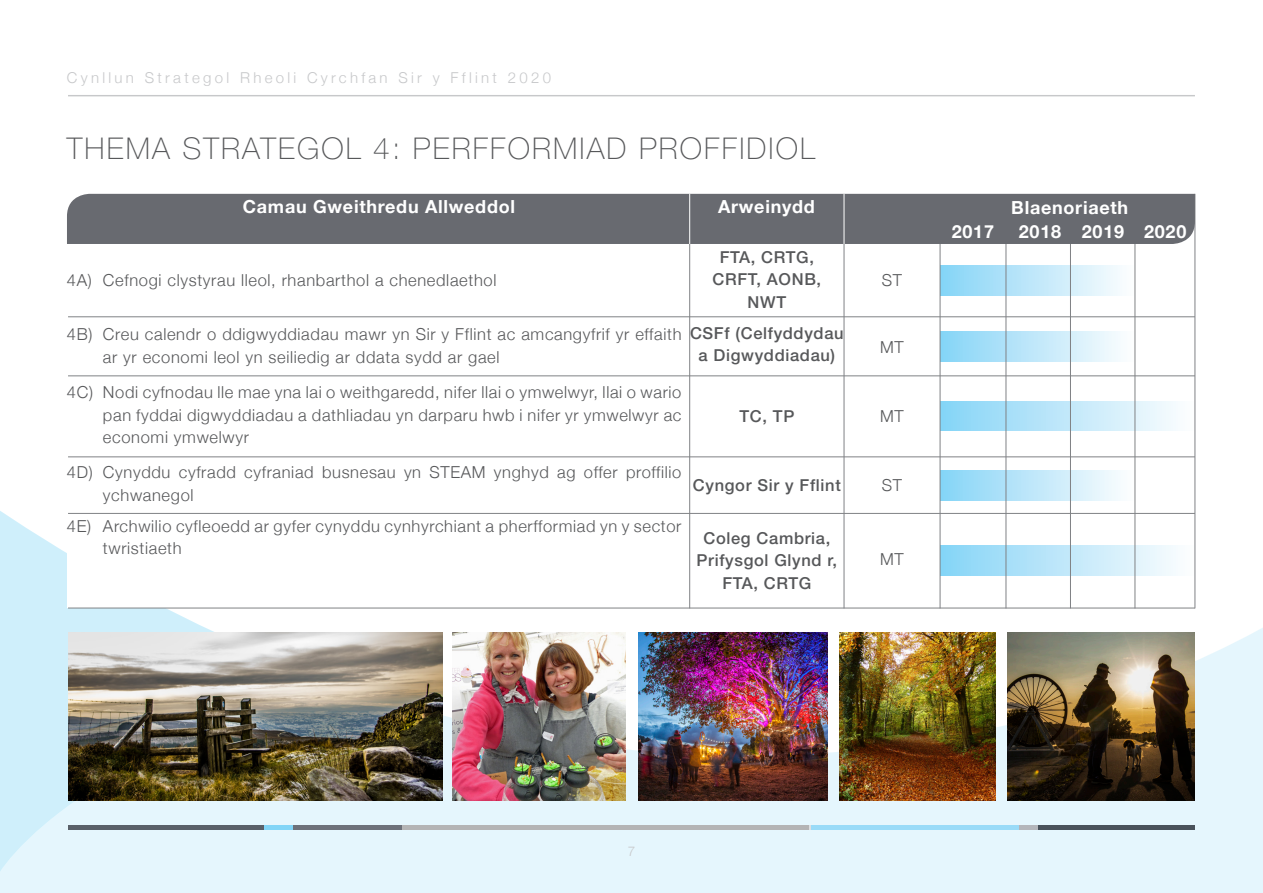
<style>
.page{position:relative;width:1263px;height:893px;background:#fff}
.page>*{position:absolute;margin:0;border:0;box-sizing:border-box;transform-origin:0 0}
.t1{font:100 30px "Helvetica Neue";letter-spacing:.07em;color:#57585a}
.t2{font:700 18px "Helvetica Neue";letter-spacing:.04em;color:#fff}
.t3{font:300 16.5px/22.5px "Helvetica Neue";letter-spacing:.04em;color:#57585a}
.t4{font:500 16.5px/22.5px "Helvetica Neue";letter-spacing:.04em;color:#57585a;text-align:center}
.t5{font:300 15px "Helvetica Neue";letter-spacing:.22em;color:#c7c8ca}
.t6{font:300 13.5px "Helvetica Neue";color:#c7c8ca}
</style>
<div class="page">
<svg style="left:0;top:511px;width:1263px;height:382px;fill:#e5f6fd"></svg>
<div style="left:67px;top:242px;width:1128px;height:366px;background:#fff"></div>
<div style="left:940px;top:265px;width:195px;height:30px;background:linear-gradient(to right,#85d4f6,#fefefe)"></div>
<div style="left:940px;top:332px;width:195px;height:30px;background:linear-gradient(to right,#85d4f6,#fefefe)"></div>
<div style="left:940px;top:471px;width:195px;height:30px;background:linear-gradient(to right,#85d4f6,#fefefe)"></div>
<div style="left:940px;top:401px;width:255px;height:30px;background:linear-gradient(to right,#85d4f7,#fdfcfd)"></div>
<div style="left:940px;top:546px;width:255px;height:30px;background:linear-gradient(to right,#85d4f7,#fdfcfd)"></div>
<hr style="left:940px;top:220px;width:1px;height:388px;background:#808285">
<hr style="left:1006px;top:220px;width:1px;height:388px;background:#808285">
<hr style="left:1070px;top:220px;width:1px;height:388px;background:#808285">
<hr style="left:1135px;top:220px;width:1px;height:388px;background:#808285">
<hr style="left:1195px;top:194px;width:1px;height:414px;background:#808285">
<hr style="left:844px;top:220px;width:1px;height:388px;background:#808285">
<hr style="left:689px;top:220px;width:1px;height:388px;background:#808285">
<hr style="left:68px;top:95px;width:1127px;height:1px;background:#c7c8ca">
<div style="left:704px;top:825px;width:108px;height:5px;background:#dedfe1"></div>
<div style="left:994px;top:825px;width:44px;height:5px;background:#b4b6bb"></div>
<div style="left:263px;top:825px;width:31px;height:5px;background:#82d5f7"></div>
<div style="left:68px;top:825px;width:195px;height:5px;background:#596069"></div>
<div style="left:1038px;top:825px;width:157px;height:5px;background:#49525b"></div>
<div style="left:811px;top:825px;width:207px;height:5px;background:#99dbf8"></div>
<div style="left:400px;top:825px;width:409px;height:5px;background:#b4b4b5"></div>
<div style="left:294px;top:825px;width:108px;height:5px;background:#6d717a"></div>
<hr style="left:68px;top:316px;width:1127px;height:1px;background:#808285">
<hr style="left:68px;top:375px;width:1127px;height:1px;background:#808285">
<hr style="left:68px;top:456px;width:1127px;height:1px;background:#808285">
<hr style="left:68px;top:513px;width:1127px;height:1px;background:#808285">
<hr style="left:68px;top:608px;width:1127px;height:1px;background:#808285">
<div style="left:67px;top:194px;width:1128px;height:50px;background:#686a70"></div>
<hr style="left:689px;top:194px;width:1px;height:50px;background:#fff">
<hr style="left:844px;top:194px;width:1px;height:50px;background:#fff">
<img style="left:840px;top:632px;width:155px;height:168px">
<img style="left:1007px;top:632px;width:188px;height:168px">
<img style="left:452px;top:633px;width:174px;height:167px">
<img style="left:638px;top:632px;width:190px;height:168px">
<img style="left:68px;top:632px;width:374px;height:168px">
<p class="t5" style="left:67px;top:65px;width:485px">Cynllun Strategol Rheoli Cyrchfan Sir y Fflint 2020</p>
<p class="t1" style="left:67px;top:132px;width:750px">THEMA STRATEGOL 4: PERFFORMIAD PROFFIDIOL</p>
<p class="t2" style="left:243px;top:190px;width:274px">Camau Gweithredu Allweddol</p>
<p class="t2" style="left:718px;top:190px;width:98px">Arweinydd</p>
<p class="t2" style="left:1011px;top:191px;width:118px">Blaenoriaeth</p>
<p class="t2" style="left:952px;top:215px;width:44px">2017</p>
<p class="t2" style="left:1019px;top:215px;width:169px">2018 2019 2020</p>
<p class="t4" style="left:720px;top:246px;width:96px">FTA, CRTG,</p>
<p class="t4" style="left:712px;top:268px;width:110px">CRFT, AONB,<br>NWT</p>
<p class="t4" style="left:690px;top:322px;width:155px">CSFf (Celfyddydau a Digwyddiadau)</p>
<p class="t3" style="left:882px;top:268px;width:22px">ST</p>
<p class="t3" style="left:67px;top:268px;width:431px">4A) Cefnogi clystyrau lleol, rhanbarthol a chenedlaethol</p>
<p class="t3" style="left:103px;top:322px;width:580px;text-indent:-36px">4B) Creu calendr o ddigwyddiadau mawr yn Sir y Fflint ac amcangyfrif yr effaith ar yr economi leol yn seiliedig ar ddata sydd ar gael</p>
<p class="t3" style="left:103px;top:380px;width:580px;text-align:justify;text-indent:-36px">4C) Nodi cyfnodau lle mae yna lai o weithgaredd, nifer llai o ymwelwyr, llai o wario pan fyddai digwyddiadau a dathliadau yn darparu hwb i nifer yr ymwelwyr ac economi ymwelwyr</p>
<p class="t3" style="left:103px;top:460px;width:580px;text-indent:-36px">4D) Cynyddu cyfradd cyfraniad busnesau yn STEAM ynghyd ag offer proffilio ychwanegol</p>
<p class="t3" style="left:103px;top:514px;width:580px;text-indent:-36px">4E) Archwilio cyfleoedd ar gyfer cynyddu cynhyrchiant a pherfformiad yn y sector twristiaeth</p>
<p class="t3" style="left:880px;top:335px;width:25px">MT</p>
<p class="t4" style="left:739px;top:405px;width:56px">TC, TP</p>
<p class="t3" style="left:880px;top:404px;width:25px">MT</p>
<p class="t4" style="left:693px;top:474px;width:149px">Cyngor Sir y Fflint</p>
<p class="t4" style="left:696px;top:526px;width:142px">Coleg Cambria,<br>Prifysgol Glyndŵr,<br>FTA, CRTG</p>
<p class="t3" style="left:882px;top:473px;width:22px">ST</p>
<p class="t3" style="left:880px;top:547px;width:25px">MT</p>
<p class="t6" style="left:628px;top:840px;width:9px">7</p>
</div>
